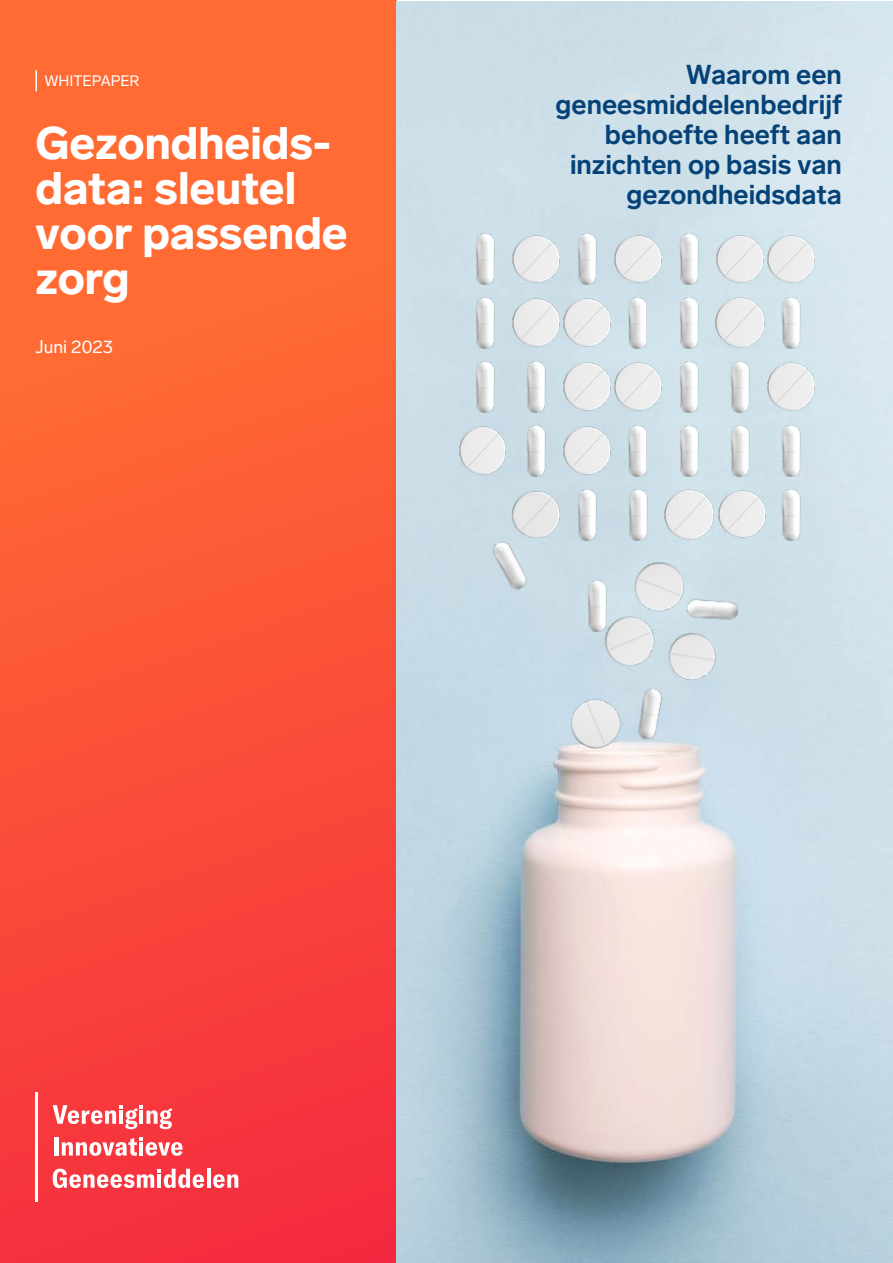
<style>
.page{position:relative;width:893px;height:1263px;background:#fff}
.page>*{position:absolute;margin:0;border:0;box-sizing:border-box;transform-origin:0 0}
.t1{font:900 45px/45px "Lab Grotesque";color:#fff}
.t2{font:700 27px/30px "Lab Grotesque";color:#054277;text-align:right}
.t3{font:18px "Lab Grotesque";color:#fff}
.t4{font:15px "Lab Grotesque";color:#fff}
</style>
<div class="page">
<div style="left:0;top:0;width:397px;height:1263px;background:linear-gradient(to bottom,#ff7731,#f5303e)"></div>
<hr style="left:35px;top:1092px;width:3px;height:109px;background:#fff">
<svg style="left:53px;top:1105px;width:119px;height:24px"></svg>
<div style="left:54px;top:1137px;width:5px;height:18px;background:#fff"></div>
<svg style="left:62px;top:1137px;width:120px;height:19px"></svg>
<svg style="left:53px;top:1169px;width:151px;height:19px"></svg>
<hr style="left:207px;top:1169px;width:4px;height:19px;background:#fff">
<svg style="left:213px;top:1174px;width:25px;height:14px"></svg>
<hr style="left:35px;top:70px;width:2px;height:21px;background:#fff">
<img style="left:397px;top:1px;width:496px;height:1262px">
<img style="left:459px;top:234px;width:255px;height:51px">
<img style="left:459px;top:361px;width:102px;height:51px">
<img style="left:663px;top:361px;width:102px;height:51px">
<img style="left:510px;top:425px;width:306px;height:51px">
<img style="left:459px;top:298px;width:51px;height:51px">
<img style="left:476px;top:531px;width:69px;height:69px">
<img style="left:612px;top:298px;width:204px;height:51px">
<img style="left:511px;top:489px;width:203px;height:51px">
<img style="left:620px;top:685px;width:60px;height:59px">
<img style="left:718px;top:489px;width:98px;height:51px">
<img style="left:571px;top:580px;width:51px;height:51px">
<img style="left:685px;top:581px;width:55px;height:55px">
<img style="left:562px;top:363px;width:49px;height:48px">
<img style="left:716px;top:235px;width:48px;height:49px">
<img style="left:613px;top:363px;width:49px;height:48px">
<img style="left:767px;top:235px;width:48px;height:49px">
<img style="left:767px;top:363px;width:48px;height:48px">
<img style="left:511px;top:299px;width:49px;height:48px">
<img style="left:458px;top:426px;width:49px;height:49px">
<img style="left:562px;top:299px;width:49px;height:48px">
<img style="left:657px;top:624px;width:68px;height:67px">
<img style="left:596px;top:608px;width:67px;height:68px">
<img style="left:563px;top:690px;width:67px;height:67px">
<img style="left:625px;top:554px;width:66px;height:66px">
<p class="t4" style="left:44px;top:71px;width:97px">WHITEPAPER</p>
<h1 class="t1" style="left:35px;top:118px;width:314px">Gezondheids&shy;data: sleutel voor passende zorg</h1>
<p class="t3" style="left:35px;top:335px;width:79px">Juni 2023</p>
<p class="t2" style="left:556px;top:58px;width:288px">Waarom een geneesmiddelenbedrijf behoefte heeft aan inzichten op basis van gezondheidsdata</p>
</div>
